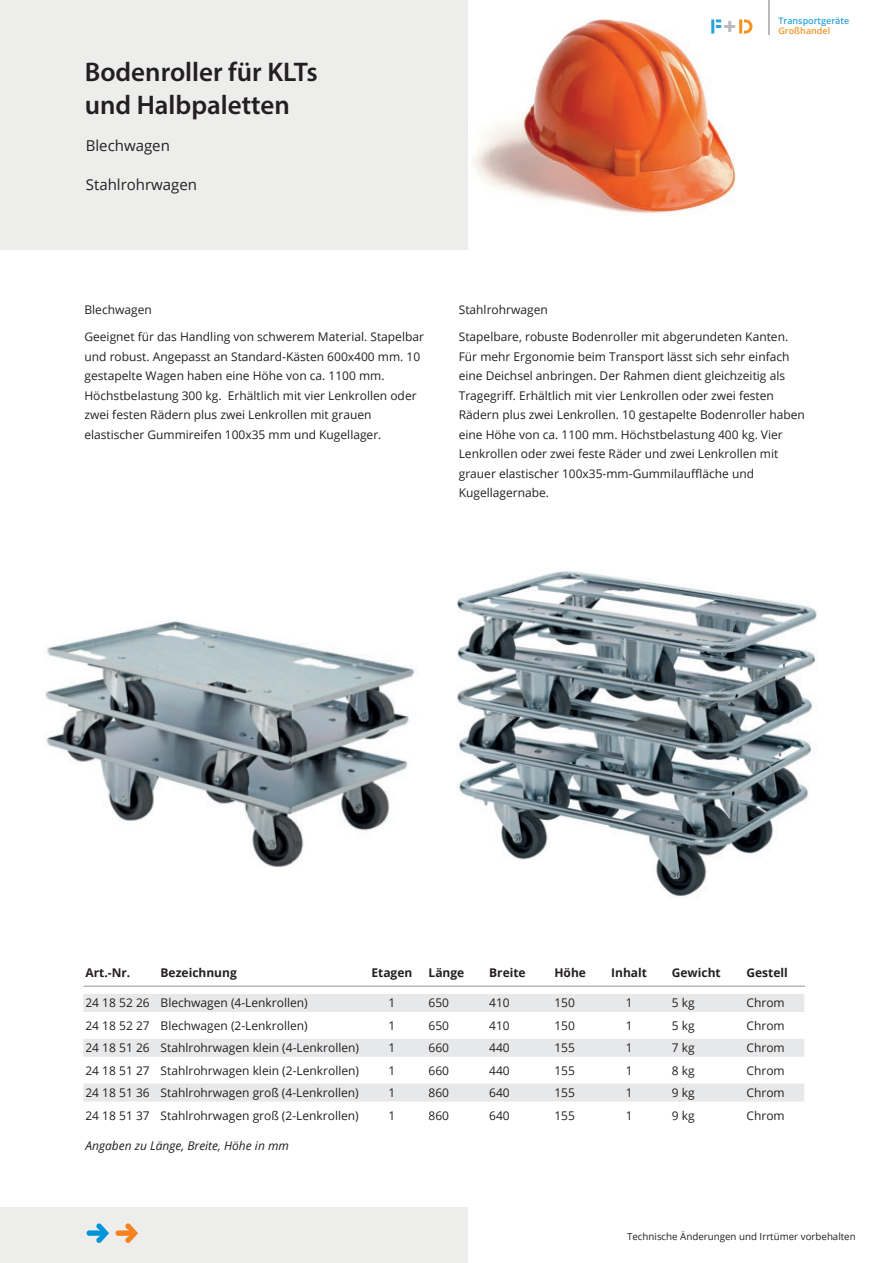
<style>
.page{position:relative;width:893px;height:1263px;background:#fff}
.page>*{position:absolute;margin:0;border:0;box-sizing:border-box;transform-origin:0 0}
.t1{font:600 27px/32.4px "Myriad Pro";color:#231f20}
.t2{font:15px "Open Sans";color:#231f20}
.t3{font:12px/19.5px "Open Sans";color:#231f20}
.t4{font:700 12px "Open Sans";color:#231f20}
.t5{font:italic 12px "Open Sans";color:#231f20}
.t6{font:9.75px "Open Sans";color:#231f20}
.t7{font:600 9px "Open Sans";color:#29a3dc}
.t8{font:600 9px "Open Sans";color:#f69323}
</style>
<div class="page">
<div style="left:83px;top:994px;width:721px;height:18px;background:#e7e8e9"></div>
<div style="left:86px;top:998px;width:698px;height:12px;background:#e7e8e9"></div>
<div style="left:83px;top:1039px;width:721px;height:18px;background:#e7e8e9"></div>
<div style="left:86px;top:1043px;width:698px;height:12px;background:#e7e8e9"></div>
<svg style="left:83px;top:1083px;width:721px;height:18px"></svg>
<div style="left:86px;top:1088px;width:698px;height:12px;background:#e7e8e9"></div>
<div style="left:0;top:1208px;width:468px;height:55px;background:#ededec"></div>
<img style="left:473px;top:0;width:297px;height:214px">
<div style="left:0;top:0;width:468px;height:250px;background:#ededec"></div>
<hr style="left:711px;top:19px;width:3px;height:15px;background:#2aa2db">
<svg style="left:716px;top:19px;width:36px;height:15px"></svg>
<hr style="left:768px;top:0;width:1px;height:34px;background:#b8b9bc">
<svg style="left:87px;top:1223px;width:22px;height:20px"></svg>
<svg style="left:116px;top:1223px;width:22px;height:20px"></svg>
<hr style="left:83px;top:986px;width:722px;height:1px;background:#939598">
<img style="left:456px;top:571px;width:361px;height:326px">
<img style="left:45px;top:621px;width:247px;height:246px">
<img style="left:292px;top:644px;width:124px;height:220px">
<h1 class="t1" style="left:85px;top:55px;width:234px">Bodenroller für KLTs und Halbpaletten</h1>
<p class="t2" style="left:86px;top:136px;width:86px">Blechwagen</p>
<p class="t2" style="left:86px;top:175px;width:113px">Stahlrohrwagen</p>
<p class="t7" style="left:778px;top:14px;width:72px">Transportgeräte</p>
<p class="t8" style="left:778px;top:25px;width:53px">Großhandel</p>
<p class="t3" style="left:84px;top:300px;width:69px">Blechwagen</p>
<p class="t3" style="left:84px;top:327px;width:341px">Geeignet für das Handling von schwerem Material. Stapelbar und robust. Angepasst an Standard-Kästen 600x400 mm. 10 gestapelte Wagen haben eine Höhe von ca. 1100 mm.<br>Höchstbelastung 300 kg. Erhältlich mit vier Lenkrollen oder zwei festen Rädern plus zwei Lenkrollen mit grauen elastischer Gummireifen 100x35 mm und Kugellager.</p>
<p class="t3" style="left:459px;top:300px;width:90px">Stahlrohrwagen</p>
<p class="t3" style="left:459px;top:327px;width:348px">Stapelbare, robuste Bodenroller mit abgerundeten Kanten.<br>Für mehr Ergonomie beim Transport lässt sich sehr einfach eine Deichsel anbringen. Der Rahmen dient gleichzeitig als Tragegriff. Erhältlich mit vier Lenkrollen oder zwei festen Rädern plus zwei Lenkrollen. 10 gestapelte Bodenroller haben eine Höhe von ca. 1100 mm. Höchstbelastung 400 kg. Vier Lenkrollen oder zwei feste Räder und zwei Lenkrollen mit grauer elastischer 100x35-mm-Gummilauffläche und Kugellagernabe.</p>
<p class="t4" style="left:85px;top:964px;width:46px">Art.-Nr.</p>
<p class="t4" style="left:161px;top:964px;width:78px">Bezeichnung</p>
<p class="t4" style="left:371px;top:964px;width:42px">Etagen</p>
<p class="t4" style="left:429px;top:964px;width:37px">Länge</p>
<p class="t4" style="left:489px;top:964px;width:38px">Breite</p>
<p class="t4" style="left:554px;top:964px;width:33px">Höhe</p>
<p class="t4" style="left:611px;top:964px;width:37px">Inhalt</p>
<p class="t4" style="left:672px;top:964px;width:50px">Gewicht</p>
<p class="t4" style="left:746px;top:964px;width:43px">Gestell</p>
<p class="t3" style="left:85px;top:993px;width:224px">24 18 52 26 Blechwagen (4-Lenkrollen)</p>
<p class="t3" style="left:388px;top:993px;width:8px">1</p>
<p class="t3" style="left:429px;top:993px;width:22px">650</p>
<p class="t3" style="left:489px;top:993px;width:22px">410</p>
<p class="t3" style="left:554px;top:993px;width:22px">150</p>
<p class="t3" style="left:626px;top:993px;width:8px">1</p>
<p class="t3" style="left:672px;top:993px;width:24px">5 kg</p>
<p class="t3" style="left:746px;top:993px;width:40px">Chrom</p>
<p class="t3" style="left:85px;top:1038px;width:275px">24 18 51 26 Stahlrohrwagen klein (4-Lenkrollen)</p>
<p class="t3" style="left:388px;top:1038px;width:8px">1</p>
<p class="t3" style="left:429px;top:1038px;width:22px">660</p>
<p class="t3" style="left:489px;top:1038px;width:22px">440</p>
<p class="t3" style="left:554px;top:1038px;width:22px">155</p>
<p class="t3" style="left:626px;top:1038px;width:8px">1</p>
<p class="t3" style="left:672px;top:1038px;width:24px">7 kg</p>
<p class="t3" style="left:746px;top:1038px;width:40px">Chrom</p>
<p class="t3" style="left:85px;top:1083px;width:275px">24 18 51 36 Stahlrohrwagen groß (4-Lenkrollen)</p>
<p class="t3" style="left:388px;top:1083px;width:8px">1</p>
<p class="t3" style="left:429px;top:1083px;width:22px">860</p>
<p class="t3" style="left:489px;top:1083px;width:22px">640</p>
<p class="t3" style="left:554px;top:1083px;width:22px">155</p>
<p class="t3" style="left:626px;top:1083px;width:8px">1</p>
<p class="t3" style="left:672px;top:1083px;width:24px">9 kg</p>
<p class="t3" style="left:746px;top:1083px;width:40px">Chrom</p>
<p class="t3" style="left:85px;top:1015px;width:224px">24 18 52 27 Blechwagen (2-Lenkrollen)</p>
<p class="t3" style="left:388px;top:1015px;width:8px">1</p>
<p class="t3" style="left:429px;top:1015px;width:22px">650</p>
<p class="t3" style="left:489px;top:1015px;width:22px">410</p>
<p class="t3" style="left:554px;top:1015px;width:22px">150</p>
<p class="t3" style="left:626px;top:1015px;width:8px">1</p>
<p class="t3" style="left:672px;top:1015px;width:24px">5 kg</p>
<p class="t3" style="left:746px;top:1015px;width:40px">Chrom</p>
<p class="t3" style="left:85px;top:1060px;width:275px">24 18 51 27 Stahlrohrwagen klein (2-Lenkrollen)</p>
<p class="t3" style="left:388px;top:1060px;width:8px">1</p>
<p class="t3" style="left:429px;top:1060px;width:22px">660</p>
<p class="t3" style="left:489px;top:1060px;width:22px">440</p>
<p class="t3" style="left:554px;top:1060px;width:22px">155</p>
<p class="t3" style="left:626px;top:1060px;width:8px">1</p>
<p class="t3" style="left:672px;top:1060px;width:24px">8 kg</p>
<p class="t3" style="left:746px;top:1060px;width:40px">Chrom</p>
<p class="t3" style="left:85px;top:1105px;width:275px">24 18 51 37 Stahlrohrwagen groß (2-Lenkrollen)</p>
<p class="t3" style="left:388px;top:1105px;width:8px">1</p>
<p class="t3" style="left:429px;top:1105px;width:22px">860</p>
<p class="t3" style="left:489px;top:1105px;width:22px">640</p>
<p class="t3" style="left:554px;top:1105px;width:22px">155</p>
<p class="t3" style="left:626px;top:1105px;width:8px">1</p>
<p class="t3" style="left:672px;top:1105px;width:24px">9 kg</p>
<p class="t3" style="left:746px;top:1105px;width:40px">Chrom</p>
<p class="t5" style="left:85px;top:1137px;width:205px">Angaben zu Länge, Breite, Höhe in mm</p>
<p class="t6" style="left:627px;top:1230px;width:230px">Technische Änderungen und Irrtümer vorbehalten</p>
</div>
